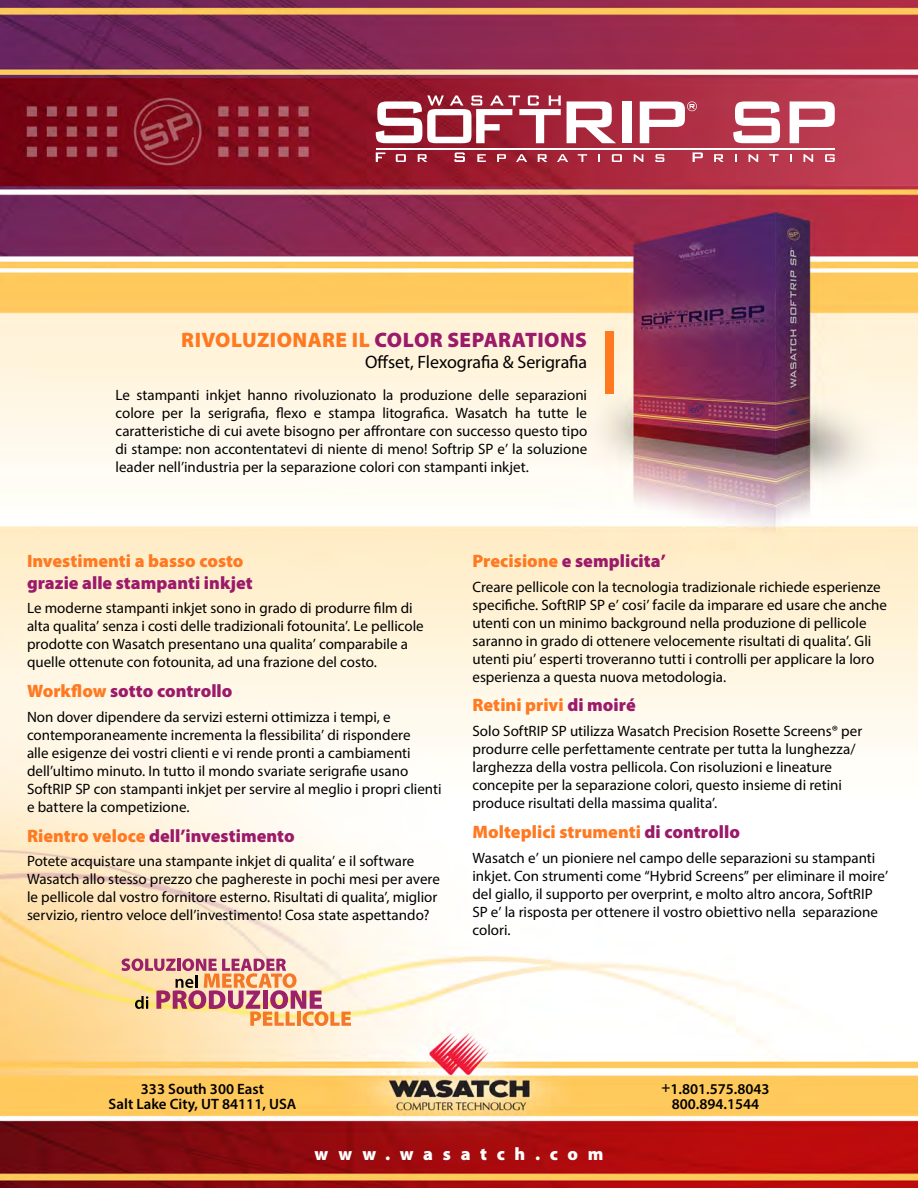
<style>
.page{position:relative;width:918px;height:1188px;background:#fff}
.page>*{position:absolute;margin:0;border:0;box-sizing:border-box;transform-origin:0 0}
.t1{font:900 21px "Myriad Pro";letter-spacing:.02em;color:#9b1a6a}
.t2{font:900 18px "Myriad Pro";color:#9b1a6a}
.t3{font:900 18px "Myriad Pro";color:#ff7921}
.t4{font:18px "Myriad Pro";letter-spacing:-.005em;color:#000}
.t5{font:900 18px "Myriad Pro";letter-spacing:.54em;color:#fff}
.t6{font:15px/18px "Myriad Pro";color:#000}
.t7{font:600 15px/15px "Myriad Pro";color:#000;text-align:center}
.s1{color:#ff7921}
.s2{color:#9b1a6a}
</style>
<div class="page">
<img style="left:0;top:0;width:918px;height:1188px">
<div style="left:605px;top:331px;width:9px;height:62px;background:#ff7921"></div>
<svg style="left:122px;top:958px;width:229px;height:68px"></svg>
<svg style="left:376px;top:152px;width:9px;height:10px"></svg>
<svg style="left:396px;top:154px;width:10px;height:8px"></svg>
<svg style="left:418px;top:154px;width:9px;height:8px"></svg>
<svg style="left:454px;top:152px;width:11px;height:10px"></svg>
<svg style="left:477px;top:154px;width:9px;height:8px"></svg>
<svg style="left:497px;top:154px;width:9px;height:8px"></svg>
<svg style="left:516px;top:154px;width:11px;height:8px"></svg>
<svg style="left:538px;top:154px;width:9px;height:8px"></svg>
<svg style="left:557px;top:154px;width:11px;height:8px"></svg>
<svg style="left:578px;top:154px;width:9px;height:8px"></svg>
<svg style="left:598px;top:154px;width:2px;height:8px"></svg>
<svg style="left:612px;top:154px;width:10px;height:8px"></svg>
<svg style="left:634px;top:154px;width:9px;height:8px"></svg>
<svg style="left:655px;top:154px;width:9px;height:8px"></svg>
<svg style="left:693px;top:152px;width:10px;height:10px"></svg>
<svg style="left:714px;top:154px;width:10px;height:8px"></svg>
<svg style="left:735px;top:154px;width:2px;height:8px"></svg>
<svg style="left:749px;top:154px;width:9px;height:8px"></svg>
<svg style="left:769px;top:154px;width:10px;height:8px"></svg>
<svg style="left:790px;top:154px;width:2px;height:8px"></svg>
<svg style="left:804px;top:154px;width:9px;height:8px"></svg>
<svg style="left:825px;top:154px;width:10px;height:8px"></svg>
<hr style="left:376px;top:148px;width:459px;height:1px;background:#fff">
<svg style="left:376px;top:95px;width:185px;height:48px"></svg>
<svg style="left:567px;top:101px;width:49px;height:42px"></svg>
<div style="left:622px;top:101px;width:9px;height:42px;background:#fff"></div>
<svg style="left:640px;top:101px;width:57px;height:42px"></svg>
<svg style="left:733px;top:101px;width:47px;height:42px"></svg>
<svg style="left:790px;top:101px;width:45px;height:42px"></svg>
<h1 class="t1" style="left:181px;top:327px;width:407px"><span class="s1">RIVOLUZIONARE IL</span> COLOR SEPARATIONS</h1>
<p class="t4" style="left:365px;top:351px;width:224px">Offset, Flexografia &amp; Serigrafia</p>
<p class="t6" style="left:116px;top:385px;width:473px;text-align:justify">Le stampanti inkjet hanno rivoluzionato la produzione delle separazioni colore per la serigrafia, flexo e stampa litografica. Wasatch ha tutte le caratteristiche di cui avete bisogno per affrontare con successo questo tipo di stampe: non accontentatevi di niente di meno! Softrip SP e’ la soluzione leader nell’industria per la separazione colori con stampanti inkjet.</p>
<p class="t3" style="left:27px;top:551px;width:218px">Investimenti a basso costo</p>
<p class="t2" style="left:27px;top:572px;width:227px">grazie alle stampanti inkjet</p>
<p class="t6" style="left:27px;top:599px;width:398px">Le moderne stampanti inkjet sono in grado di produrre film di alta qualita’ senza i costi delle tradizionali fotounita’. Le pellicole prodotte con Wasatch presentano una qualita’ comparabile a quelle ottenute con fotounita, ad una frazione del costo.</p>
<p class="t2" style="left:27px;top:681px;width:207px"><span class="s1">Workflow</span> sotto controllo</p>
<p class="t6" style="left:27px;top:708px;width:416px">Non dover dipendere da servizi esterni ottimizza i tempi, e contemporaneamente incrementa la flessibilita’ di rispondere<br>alle esigenze dei vostri clienti e vi rende pronti a cambiamenti dell’ultimo minuto. In tutto il mondo svariate serigrafie usano SoftRIP SP con stampanti inkjet per servire al meglio i propri clienti e battere la competizione.</p>
<p class="t2" style="left:27px;top:825px;width:269px"><span class="s1">Rientro veloce</span> dell’investimento</p>
<p class="t6" style="left:27px;top:852px;width:414px">Potete acquistare una stampante inkjet di qualita’ e il software Wasatch allo stesso prezzo che paghereste in pochi mesi per avere le pellicole dal vostro fornitore esterno. Risultati di qualita’, miglior servizio, rientro veloce dell’investimento! Cosa state aspettando?</p>
<p class="t2" style="left:472px;top:551px;width:195px"><span class="s1">Precisione</span> e semplicita’</p>
<p class="t6" style="left:472px;top:577px;width:416px">Creare pellicole con la tecnologia tradizionale richiede esperienze specifiche. SoftRIP SP e’ cosi’ facile da imparare ed usare che anche utenti con un minimo background nella produzione di pellicole saranno in grado di ottenere velocemente risultati di qualita’. Gli utenti piu’ esperti troveranno tutti i controlli per applicare la loro esperienza a questa nuova metodologia.</p>
<p class="t3" style="left:472px;top:695px;width:165px">Retini privi <span class="s2">di moiré</span></p>
<p class="t6" style="left:472px;top:722px;width:391px">Solo SoftRIP SP utilizza Wasatch Precision Rosette Screens® per produrre celle perfettamente centrate per tutta la lunghezza/ larghezza della vostra pellicola. Con risoluzioni e lineature concepite per la separazione colori, questo insieme di retini produce risultati della massima qualita’.</p>
<p class="t3" style="left:472px;top:822px;width:269px">Molteplici strumenti <span class="s2">di controllo</span></p>
<p class="t6" style="left:472px;top:848px;width:417px">Wasatch e’ un pioniere nel campo delle separazioni su stampanti inkjet. Con strumenti come “Hybrid Screens” per eliminare il moire’ del giallo, il supporto per overprint, e molto altro ancora, SoftRIP SP e’ la risposta per ottenere il vostro obiettivo nella separazione colori.</p>
<p class="t7" style="left:109px;top:1081px;width:189px">333 South 300 East<br>Salt Lake City, UT 84111, USA</p>
<p class="t7" style="left:662px;top:1081px;width:110px">+1.801.575.8043<br>800.894.1544</p>
<p class="t5" style="left:315px;top:1144px;width:290px">www.wasatch.com</p>
</div>
